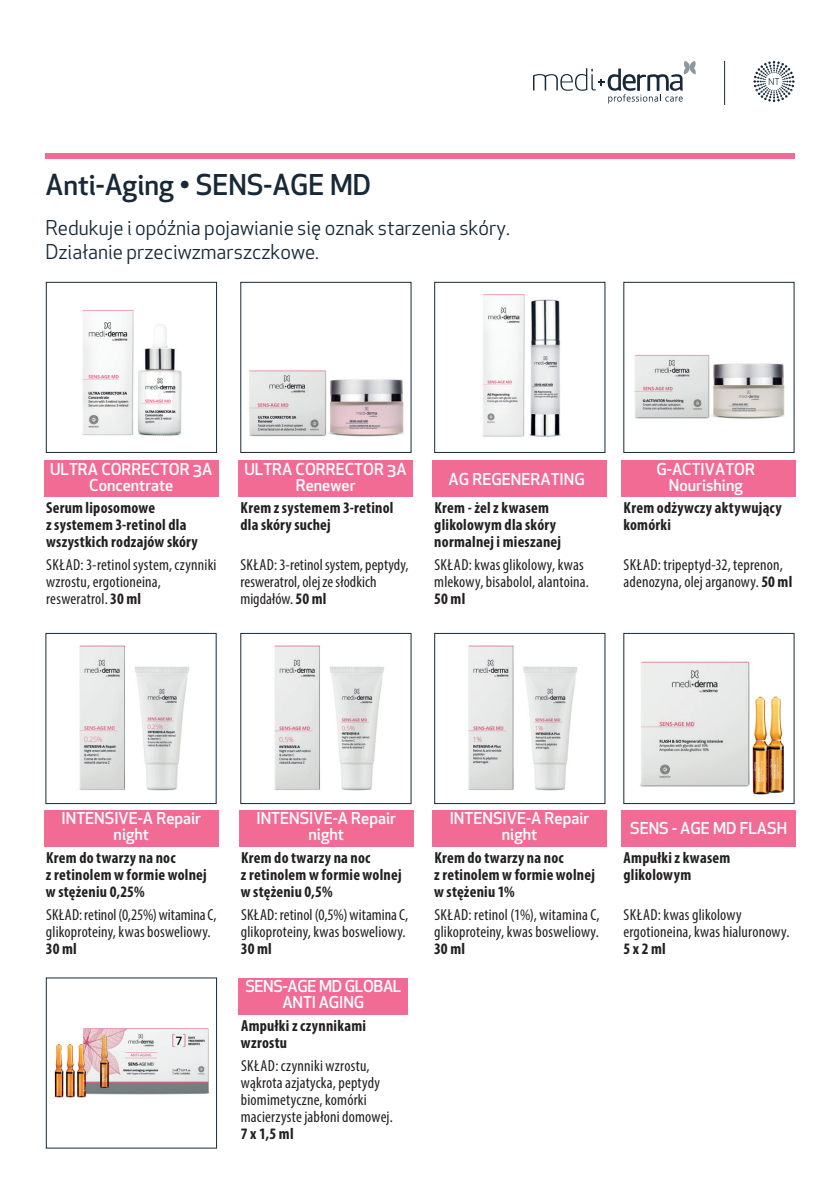
<style>
.page{position:relative;width:840px;height:1191px;background:#fff}
.page>*{position:absolute;margin:0;border:0;box-sizing:border-box;transform-origin:0 0}
.t1{font:500 28px "Apex New";color:#172938}
.t2{font:20px "Apex New";color:#172938}
.t3{font:condensed 16px/17px "Myriad Pro";letter-spacing:.01em;color:#231f20}
.t4{font:700 condensed 16px/17px "Myriad Pro";letter-spacing:.015em;color:#231f20}
.t5{font:500 16px "Apex New";color:#fff}
.t6{font:500 16px "Apex New";letter-spacing:-.02em;color:#fff}
.s1{font-weight:700}
</style>
<div class="page">
<img style="left:468px;top:645px;width:110px;height:146px">
<div style="left:434px;top:633px;width:171px;height:171px;border:1px solid #172938"></div>
<img style="left:54px;top:1028px;width:157px;height:70px">
<div style="left:46px;top:977px;width:171px;height:171px;border:1px solid #172938"></div>
<img style="left:79px;top:645px;width:111px;height:146px">
<div style="left:45px;top:633px;width:171px;height:171px;border:1px solid #172938"></div>
<img style="left:274px;top:645px;width:111px;height:146px">
<div style="left:240px;top:633px;width:171px;height:171px;border:1px solid #172938"></div>
<div style="left:44px;top:810px;width:175px;height:20px;background:#f16b94"></div>
<div style="left:44px;top:826px;width:175px;height:20px;background:#f16b94"></div>
<div style="left:238px;top:810px;width:175px;height:20px;background:#f16b94"></div>
<div style="left:238px;top:826px;width:175px;height:20px;background:#f16b94"></div>
<div style="left:432px;top:810px;width:174px;height:20px;background:#f16b94"></div>
<div style="left:432px;top:826px;width:174px;height:20px;background:#f16b94"></div>
<div style="left:238px;top:978px;width:169px;height:20px;background:#f16b94"></div>
<div style="left:238px;top:994px;width:169px;height:20px;background:#f16b94"></div>
<svg style="left:753px;top:61px;width:41px;height:41px"></svg>
<svg style="left:533px;top:61px;width:163px;height:42px"></svg>
<hr style="left:723px;top:61px;width:1px;height:44px;background:#172938">
<div style="left:45px;top:153px;width:749px;height:6px;background:#f16b94"></div>
<img style="left:82px;top:310px;width:100px;height:126px">
<div style="left:46px;top:282px;width:171px;height:171px;border:1px solid #172938"></div>
<div style="left:44px;top:460px;width:174px;height:21px;background:#f16b94"></div>
<div style="left:44px;top:476px;width:174px;height:21px;background:#f16b94"></div>
<img style="left:249px;top:370px;width:155px;height:67px">
<div style="left:240px;top:282px;width:171px;height:171px;border:1px solid #172938"></div>
<div style="left:238px;top:460px;width:175px;height:21px;background:#f16b94"></div>
<div style="left:238px;top:476px;width:175px;height:21px;background:#f16b94"></div>
<img style="left:482px;top:294px;width:79px;height:143px">
<div style="left:434px;top:282px;width:171px;height:171px;border:1px solid #172938"></div>
<div style="left:432px;top:460px;width:174px;height:21px;background:#f16b94"></div>
<div style="left:432px;top:476px;width:174px;height:21px;background:#f16b94"></div>
<img style="left:640px;top:661px;width:144px;height:134px">
<div style="left:623px;top:633px;width:171px;height:171px;border:1px solid #172938"></div>
<div style="left:621px;top:810px;width:174px;height:20px;background:#f16b94"></div>
<div style="left:621px;top:826px;width:174px;height:20px;background:#f16b94"></div>
<img style="left:634px;top:354px;width:151px;height:65px">
<div style="left:623px;top:282px;width:171px;height:171px;border:1px solid #172938"></div>
<div style="left:621px;top:460px;width:174px;height:21px;background:#f16b94"></div>
<div style="left:621px;top:476px;width:174px;height:21px;background:#f16b94"></div>
<p class="t1" style="left:45px;top:166px;width:327px">Anti-Aging • SENS-AGE MD</p>
<p class="t2" style="left:45px;top:215px;width:465px">Redukuje i opóźnia pojawianie się oznak starzenia skóry.</p>
<p class="t2" style="left:45px;top:239px;width:275px">Działanie przeciwzmarszczkowe.</p>
<p class="t5" style="left:50px;top:458px;width:164px">ULTRA CORRECTOR 3A</p>
<p class="t5" style="left:89px;top:474px;width:86px">Concentrate</p>
<p class="t4" style="left:46px;top:499px;width:110px">Serum liposomowe</p>
<p class="t4" style="left:46px;top:516px;width:153px">z systemem 3-retinol dla wszystkich rodzajów skóry</p>
<p class="t3" style="left:46px;top:556px;width:172px">SKŁAD: 3-retinol system, czynniki wzrostu, ergotioneina, resweratrol. <span class="s1">30 ml</span></p>
<p class="t5" style="left:244px;top:458px;width:164px">ULTRA CORRECTOR 3A</p>
<p class="t5" style="left:295px;top:474px;width:61px">Renewer</p>
<p class="t4" style="left:240px;top:499px;width:154px">Krem z systemem 3-retinol dla skóry suchej</p>
<p class="t3" style="left:240px;top:556px;width:169px">SKŁAD: 3-retinol system, peptydy, resweratrol, olej ze słodkich migdałów. <span class="s1">50 ml</span></p>
<p class="t5" style="left:448px;top:468px;width:138px">AG REGENERATING</p>
<p class="t4" style="left:434px;top:499px;width:128px">Krem - żel z kwasem glikolowym dla skóry normalnej i mieszanej</p>
<p class="t3" style="left:434px;top:556px;width:156px">SKŁAD: kwas glikolowy, kwas mlekowy, bisabolol, alantoina.<br><span class="s1">50 ml</span></p>
<p class="t5" style="left:656px;top:458px;width:100px">G-ACTIVATOR</p>
<p class="t5" style="left:668px;top:474px;width:75px">Nourishing</p>
<p class="t4" style="left:623px;top:499px;width:160px">Krem odżywczy aktywujący komórki</p>
<p class="t3" style="left:623px;top:556px;width:170px">SKŁAD: tripeptyd-32, teprenon, adenozyna, olej arganowy. <span class="s1">50 ml</span></p>
<p class="t5" style="left:61px;top:807px;width:141px">INTENSIVE-A Repair</p>
<p class="t5" style="left:114px;top:823px;width:37px">night</p>
<p class="t4" style="left:46px;top:848px;width:162px">Krem do twarzy na noc<br>z retinolem w formie wolnej w stężeniu 0,25%</p>
<p class="t3" style="left:46px;top:905px;width:172px">SKŁAD: retinol (0,25%) witamina C, glikoproteiny, kwas bosweliowy.<br><span class="s1">30 ml</span></p>
<p class="t5" style="left:256px;top:807px;width:141px">INTENSIVE-A Repair</p>
<p class="t5" style="left:308px;top:823px;width:37px">night</p>
<p class="t4" style="left:241px;top:848px;width:162px">Krem do twarzy na noc<br>z retinolem w formie wolnej w stężeniu 0,5%</p>
<p class="t3" style="left:241px;top:905px;width:169px">SKŁAD: retinol (0,5%) witamina C, glikoproteiny, kwas bosweliowy.<br><span class="s1">30 ml</span></p>
<p class="t6" style="left:245px;top:975px;width:157px">SENS-AGE MD GLOBAL</p>
<p class="t5" style="left:282px;top:991px;width:83px">ANTI AGING</p>
<p class="t4" style="left:241px;top:1016px;width:127px">Ampułki z czynnikami wzrostu</p>
<p class="t3" style="left:241px;top:1056px;width:153px">SKŁAD: czynniki wzrostu, wąkrota azjatycka, peptydy biomimetyczne, komórki macierzyste jabłoni domowej.</p>
<p class="t4" style="left:241px;top:1124px;width:54px">7 x 1,5 ml</p>
<p class="t5" style="left:449px;top:807px;width:141px">INTENSIVE-A Repair</p>
<p class="t5" style="left:501px;top:823px;width:37px">night</p>
<p class="t4" style="left:434px;top:848px;width:162px">Krem do twarzy na noc<br>z retinolem w formie wolnej w stężeniu 1%</p>
<p class="t3" style="left:434px;top:905px;width:167px;text-align:justify">SKŁAD: retinol (1%), witamina C, glikoproteiny, kwas bosweliowy.<br><span class="s1">30 ml</span></p>
<p class="t5" style="left:629px;top:817px;width:158px">SENS - AGE MD FLASH</p>
<p class="t4" style="left:623px;top:848px;width:108px">Ampułki z kwasem</p>
<p class="t4" style="left:623px;top:865px;width:69px">glikolowym</p>
<p class="t3" style="left:623px;top:905px;width:167px">SKŁAD: kwas glikolowy ergotioneina, kwas hialuronowy.<br><span class="s1">5 x 2 ml</span></p>
</div>
